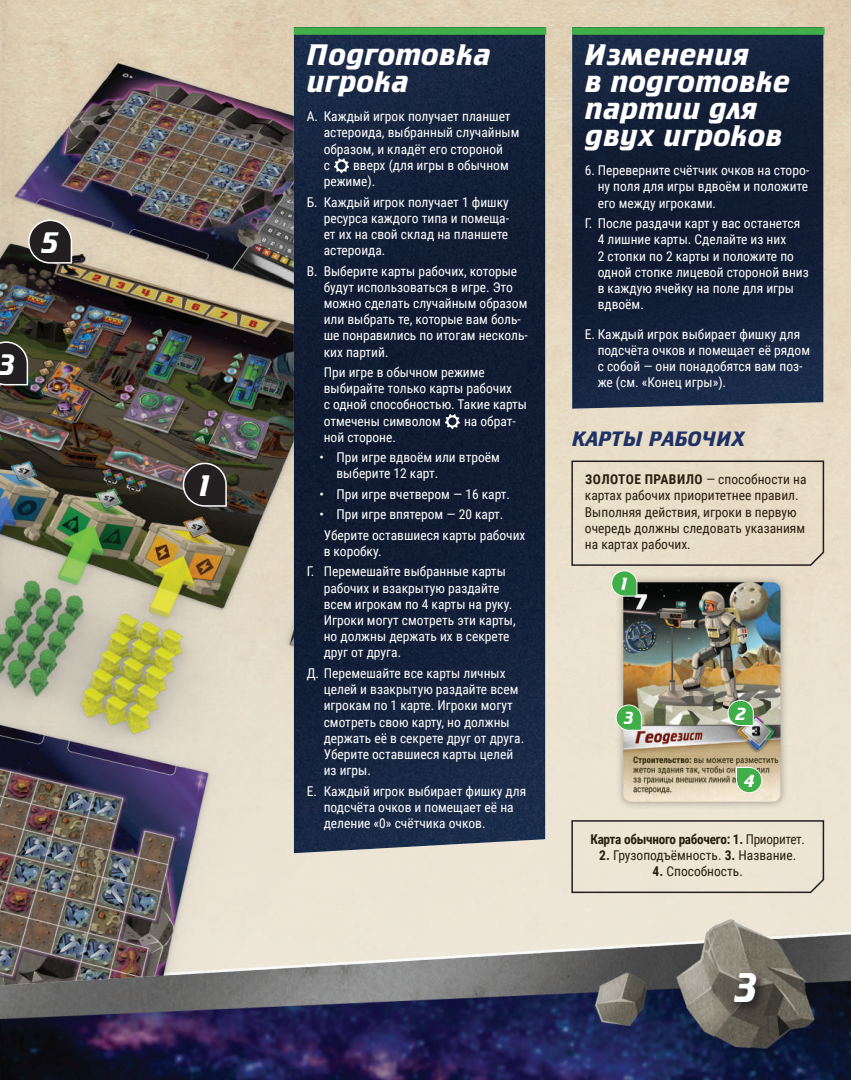
<style>
.page{position:relative;width:851px;height:1080px;background:#fff}
.page>*{position:absolute;margin:0;border:0;box-sizing:border-box;transform-origin:0 0}
.t1{font:42px "Cricket Bold C";color:#fff}
.t2{font:30px/27px "Cricket Bold C";color:#fff}
.t3{font:21px "Cricket Bold C";color:#1f3267}
.t4{font:17.85px "Cricket Bold C";color:#fff}
.t5{font:13.5px/16.2px "Roboto Condensed";color:#fff}
.t6{font:13.5px/16.2px "Roboto Condensed";color:#2a1f0f}
.t7{font:700 13.5px "Roboto Condensed";letter-spacing:-.02em;color:#2a1f0f}
.s1{font-weight:700}
.s2{font-weight:400}
</style>
<div class="page">
<img style="left:0;top:0;width:850px;height:1080px">
<img style="left:0;top:0;width:480px;height:1012px">
<svg style="left:27px;top:219px;width:46px;height:45px;background:#534f4b"></svg>
<svg style="left:182px;top:462px;width:45px;height:45px;background:#403c3a"></svg>
<svg style="left:0;top:341px;width:29px;height:45px"></svg>
<img style="left:294px;top:35px;width:251px;height:818px">
<img style="left:572px;top:35px;width:251px;height:374px">
<div style="left:294px;top:27px;width:252px;height:8px;background:#40ae49"></div>
<svg style="left:334px;top:158px;width:15px;height:15px"></svg>
<svg style="left:444px;top:414px;width:16px;height:15px"></svg>
<div style="left:572px;top:27px;width:252px;height:8px;background:#40ae49"></div>
<div style="left:615px;top:574px;width:173px;height:236px;background:#231f20;opacity:.4"></div>
<img style="left:623px;top:597px;width:157px;height:205px">
<svg style="left:727px;top:699px;width:27px;height:27px"></svg>
<svg style="left:615px;top:704px;width:27px;height:27px"></svg>
<svg style="left:735px;top:767px;width:27px;height:27px"></svg>
<svg style="left:570px;top:460px;width:254px;height:137px;background:#d5cdb8"></svg>
<svg style="left:570px;top:819px;width:254px;height:75px;background:#e3dbcc"></svg>
<div style="left:729px;top:969px;width:39px;height:45px;background:#231f20;opacity:.75"></div>
<h2 class="t2" style="left:40px;top:230px;width:21px">5</h2>
<h2 class="t2" style="left:-4px;top:352px;width:21px">3</h2>
<h2 class="t2" style="left:195px;top:473px;width:21px">1</h2>
<h2 class="t2" style="left:306px;top:41px;width:185px">Подготовка игрока</h2>
<p class="t5" style="left:323px;top:108px;width:197px;text-indent:-17px">А. Каждый игрок получает планшет астероида, выбранный случайным образом, и кладёт его стороной<br>с</p>
<p class="t5" style="left:323px;top:156px;width:186px;text-indent:29px">вверх (для игры в обычном режиме).</p>
<p class="t5" style="left:323px;top:193px;width:187px;text-align:justify;text-indent:-17px">Б. Каждый игрок получает 1 фишку ресурса каждого типа и помеща&shy;ет их на свой склад на планшете астероида.</p>
<p class="t5" style="left:323px;top:262px;width:206px;text-indent:-17px">В. Выберите карты рабочих, которые будут использоваться в игре. Это можно сделать случайным образом или выбрать те, которые вам боль&shy;ше понравились по итогам несколь&shy;ких партий.</p>
<p class="t5" style="left:323px;top:364px;width:205px">При игре в обычном режиме выбирайте только карты рабочих<br>с одной способностью. Такие карты отмечены символом</p>
<p class="t5" style="left:464px;top:412px;width:53px">на обрат-</p>
<p class="t5" style="left:323px;top:428px;width:74px">ной стороне.</p>
<p class="t5" style="left:336px;top:449px;width:165px;text-indent:-17px">• При игре вдвоём или втроём выберите 12 карт.</p>
<p class="t5" style="left:319px;top:486px;width:192px">• При игре вчетвером — 16 карт.</p>
<p class="t5" style="left:323px;top:504px;width:203px;line-height:20.4px;text-indent:-4px">• При игре впятером — 20 карт.<br>Уберите оставшиеся карты рабочих</p>
<p class="t5" style="left:306px;top:541px;width:201px;line-height:20.4px;text-indent:17px">в коробку.<br>Г. Перемешайте выбранные карты</p>
<p class="t5" style="left:323px;top:579px;width:193px">рабочих и взакрытую раздайте всем игрокам по 4 карты на руку.<br>Игроки могут смотреть эти карты, но должны держать их в секрете друг от друга.</p>
<p class="t5" style="left:323px;top:665px;width:202px;text-indent:-17px">Д. Перемешайте все карты личных целей и взакрытую раздайте всем игрокам по 1 карте. Игроки могут смотреть свою карту, но должны держать её в секрете друг от друга.<br>Уберите оставшиеся карты целей из игры.</p>
<p class="t5" style="left:323px;top:782px;width:204px;text-indent:-17px">Е. Каждый игрок выбирает фишку для подсчёта очков и помещает её на деление «0» счётчика очков.</p>
<h2 class="t2" style="left:585px;top:41px;width:207px">Изменения<br>в подготовке партии для двух игроков</h2>
<p class="t5" style="left:597px;top:162px;width:213px;text-align:justify;text-indent:-13px">6. Переверните счётчик очков на сторо&shy;ну поля для игры вдвоём и положите его между игроками.</p>
<p class="t5" style="left:597px;top:215px;width:213px;text-indent:-13px">Г. После раздачи карт у вас останется<br>4 лишние карты. Сделайте из них<br>2 стопки по 2 карты и положите по одной стопке лицевой стороной вниз в каждую ячейку на поле для игры вдвоём.</p>
<p class="t5" style="left:597px;top:325px;width:214px;text-indent:-13px">Е. Каждый игрок выбирает фишку для подсчёта очков и помещает её рядом с собой — они понадобятся вам поз&shy;же (см. «Конец игры»).</p>
<h3 class="t3" style="left:572px;top:428px;width:175px">КАРТЫ РАБОЧИХ</h3>
<p class="t6" style="left:585px;top:471px;width:223px"><span class="s1">ЗОЛОТОЕ ПРАВИЛО</span> — способности на картах рабочих приоритетнее правил.<br>Выполняя действия, игроки в первую очередь должны следовать указаниям на картах рабочих.</p>
<h3 class="t4" style="left:618px;top:575px;width:13px">1</h3>
<h3 class="t4" style="left:622px;top:709px;width:13px">3</h3>
<h3 class="t4" style="left:734px;top:704px;width:13px">2</h3>
<h3 class="t4" style="left:743px;top:772px;width:13px">4</h3>
<p class="t7" style="left:590px;top:830px;width:216px">Карта обычного рабочего: 1. <span class="s2">Приоритет.</span></p>
<p class="t6" style="left:599px;top:847px;width:198px"><span class="s1">2.</span> Грузоподъёмность. <span class="s1">3.</span> Название.</p>
<p class="t6" style="left:652px;top:863px;width:92px"><span class="s1">4.</span> Способность.</p>
<h1 class="t1" style="left:731px;top:966px;width:29px">3</h1>
</div>
